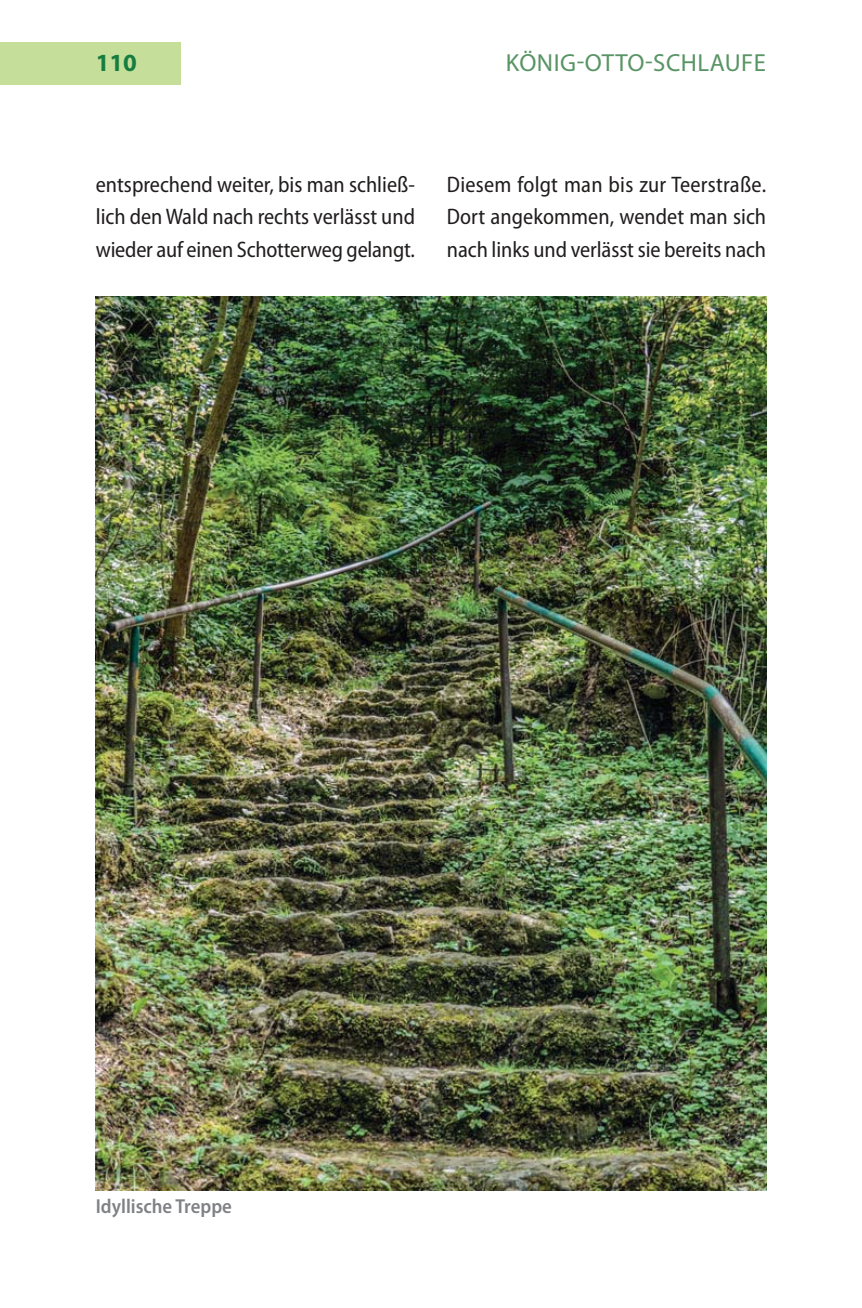
<style>
.page{position:relative;width:862px;height:1308px;background:#fff}
.page>*{position:absolute;margin:0;border:0;box-sizing:border-box;transform-origin:0 0}
.t1{font:24.75px "Myriad Pro";letter-spacing:.02em;color:#589464}
.t2{font:700 24.75px "Myriad Pro";color:#157d40}
.t3{font:semi-condensed 22.5px/32.9px "Myriad Pro";letter-spacing:-.005em;color:#201d1d;text-align:justify}
.t4{font:600 semi-condensed 20.25px "Myriad Pro";color:#808285}
</style>
<div class="page">
<div style="left:0;top:42px;width:181px;height:43px;background:#c5df9b"></div>
<img style="left:96px;top:297px;width:670px;height:893px">
<p class="t2" style="left:96px;top:53px;width:43px">110</p>
<p class="t1" style="left:505px;top:53px;width:261px">KÖNIG-OTTO-SCHLAUFE</p>
<p class="t3" style="left:96px;top:170px;width:320px">entsprechend weiter, bis man schließ&shy;lich den Wald nach rechts verlässt und wieder auf einen Schotterweg gelangt.</p>
<p class="t3" style="left:446px;top:170px;width:320px">Diesem folgt man bis zur Teerstraße.<br>Dort angekommen, wendet man sich nach links und verlässt sie bereits nach</p>
<p class="t4" style="left:96px;top:1198px;width:138px">Idyllische Treppe</p>
</div>
